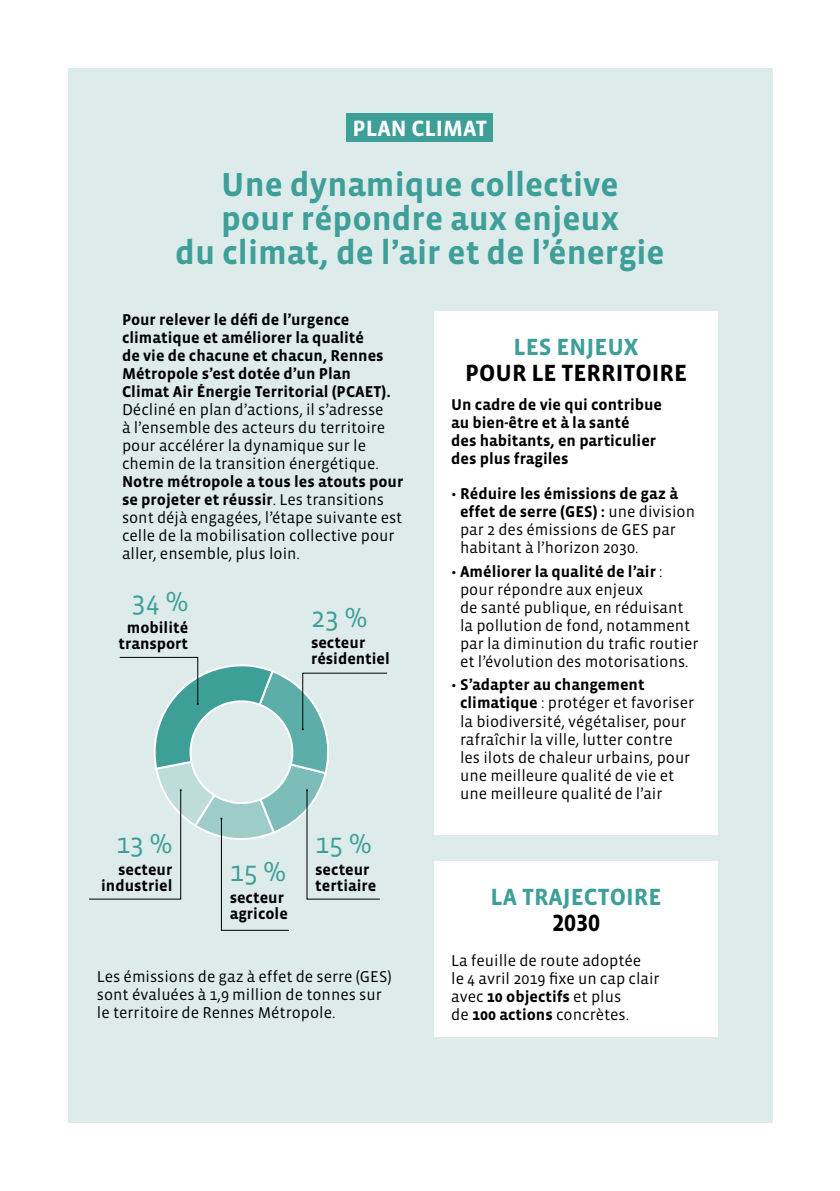
<style>
.page{position:relative;width:840px;height:1191px;background:#fff}
.page>*{position:absolute;margin:0;border:0;box-sizing:border-box;transform-origin:0 0}
.t1{font:700 34px/34px "Vista Sans OT";color:#3e9f99;text-align:center}
.t2{font:28px "Vista Sans OT";color:#3e9f99}
.t3{font:700 24px "Vista Sans OT";color:#3e9f99}
.t4{font:700 24px "Vista Sans OT";color:#000}
.t5{font:700 22.6px "Vista Sans OT";color:#fff}
.t6{font:16px/18px "Vista Sans OT";color:#000}
.t7{font:700 16px/18px "Vista Sans OT";color:#000}
.s1{font-weight:700}
</style>
<div class="page">
<div style="left:68px;top:68px;width:703px;height:1054px;background:#ddebea"></div>
<div style="left:434px;top:311px;width:283px;height:524px;background:#fff"></div>
<div style="left:347px;top:113px;width:145px;height:29px;background:#3e9f99"></div>
<svg style="left:89px;top:657px;width:298px;height:273px"></svg>
<div style="left:434px;top:861px;width:283px;height:175px;background:#fff"></div>
<h3 class="t5" style="left:352px;top:117px;width:136px">PLAN CLIMAT</h3>
<h1 class="t1" style="left:175px;top:169px;width:490px">Une dynamique collective<br>pour répondre aux enjeux<br>du climat, de l’air et de l’énergie</h1>
<p class="t7" style="left:122px;top:311px;width:270px">Pour relever le défi de l’urgence climatique et améliorer la qualité<br>de vie de chacune et chacun, Rennes Métropole s’est dotée d’un Plan Climat Air Énergie Territorial (PCAET).</p>
<p class="t6" style="left:122px;top:401px;width:264px">Décliné en plan d’actions, il s’adresse à l’ensemble des acteurs du territoire pour accélérer la dynamique sur le chemin de la transition énergétique.</p>
<p class="t6" style="left:122px;top:473px;width:283px"><span class="s1">Notre métropole a tous les atouts pour se projeter et réussir</span>. Les transitions sont déjà engagées, l’étape suivante est celle de la mobilisation collective pour aller, ensemble, plus loin.</p>
<h2 class="t2" style="left:132px;top:587px;width:58px">34 %</h2>
<p class="t7" style="left:119px;top:620px;width:71px;line-height:16px;text-align:center">mobilité transport</p>
<h2 class="t2" style="left:311px;top:603px;width:58px">23 %</h2>
<p class="t7" style="left:311px;top:635px;width:80px;line-height:16px">secteur résidentiel</p>
<h2 class="t2" style="left:116px;top:829px;width:58px">13 %</h2>
<p class="t7" style="left:101px;top:861px;width:73px;line-height:16px;text-align:right">secteur industriel</p>
<h2 class="t2" style="left:229px;top:857px;width:58px">15 %</h2>
<p class="t7" style="left:229px;top:889px;width:60px;line-height:16px">secteur agricole</p>
<h2 class="t2" style="left:315px;top:829px;width:58px">15 %</h2>
<p class="t7" style="left:315px;top:861px;width:63px;line-height:16px">secteur tertiaire</p>
<p class="t6" style="left:97px;top:968px;width:296px">Les émissions de gaz à effet de serre (GES) sont évaluées à 1,9 million de tonnes sur le territoire de Rennes Métropole.</p>
<h3 class="t3" style="left:513px;top:334px;width:126px">LES ENJEUX</h3>
<h3 class="t4" style="left:465px;top:360px;width:223px">POUR LE TERRITOIRE</h3>
<p class="t7" style="left:451px;top:396px;width:212px">Un cadre de vie qui contribue au bien-être et à la santé<br>des habitants, en particulier des plus fragiles</p>
<p class="t6" style="left:460px;top:485px;width:236px;text-indent:-9px">• <span class="s1">Réduire les émissions de gaz à effet de serre (GES) :</span> une division par 2 des émissions de GES par habitant à l’horizon 2030.</p>
<p class="t6" style="left:460px;top:562px;width:240px;text-indent:-9px">• <span class="s1">Améliorer la qualité de l’air</span> : pour répondre aux enjeux<br>de santé publique, en réduisant la pollution de fond, notamment par la diminution du trafic routier et l’évolution des motorisations.</p>
<p class="t6" style="left:460px;top:676px;width:235px;text-indent:-9px">• <span class="s1">S’adapter au changement climatique</span> : protéger et favoriser la biodiversité, végétaliser, pour rafraîchir la ville, lutter contre les ilots de chaleur urbains, pour une meilleure qualité de vie et une meilleure qualité de l’air</p>
<h3 class="t3" style="left:490px;top:884px;width:172px">LA TRAJECTOIRE</h3>
<h3 class="t4" style="left:551px;top:910px;width:49px">2030</h3>
<p class="t6" style="left:451px;top:951px;width:210px">La feuille de route adoptée<br>le 4 avril 2019 fixe un cap clair avec <span class="s1">10 objectifs</span> et plus<br>de <span class="s1">100 actions</span> concrètes.</p>
</div>
